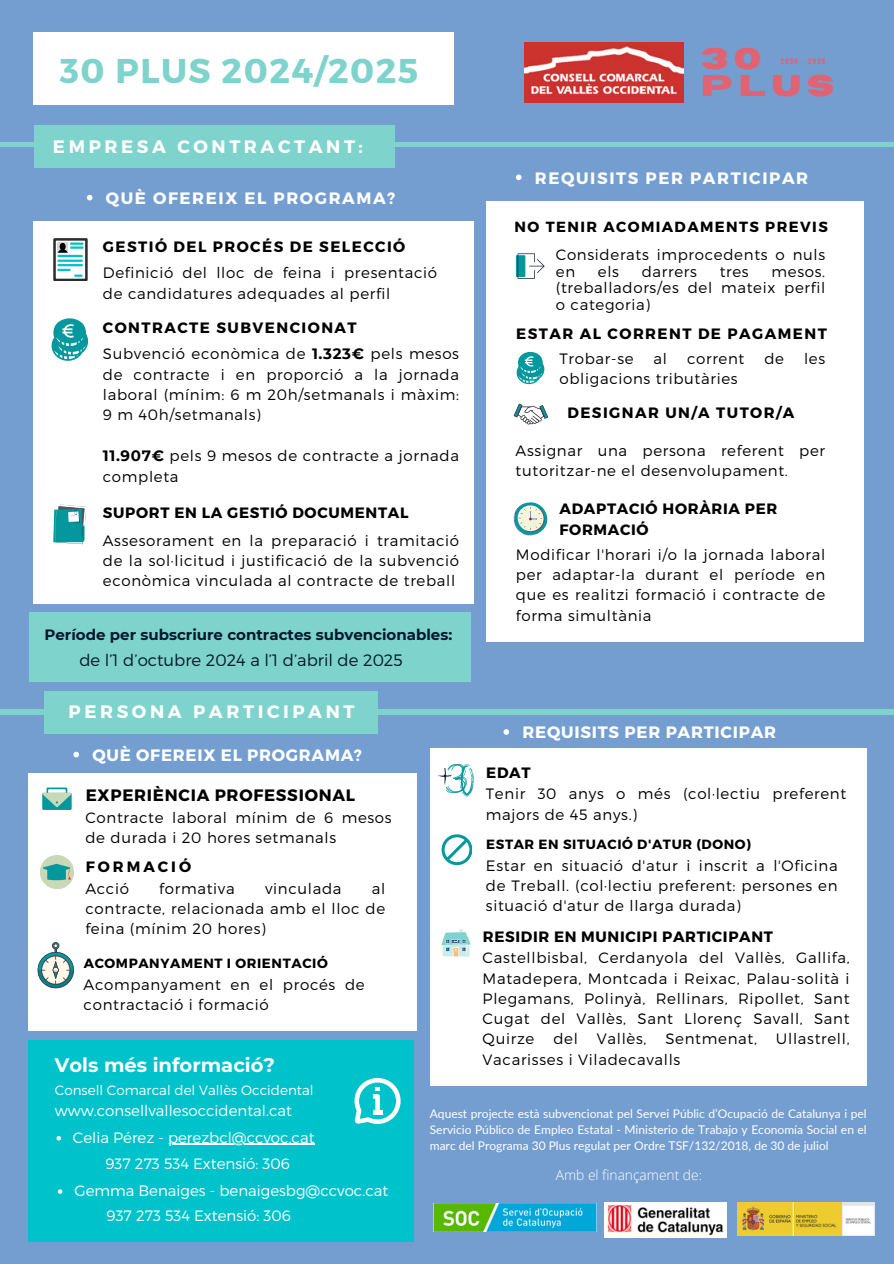
<style>
.page{position:relative;width:894px;height:1264px;background:#fff}
.page>*{position:absolute;margin:0;border:0;box-sizing:border-box;transform-origin:0 0}
.t1{font:700 34.35px "Montserrat";letter-spacing:.04em;color:#7ed3cc}
.t2{font:700 29.7px/27px "Horizon";letter-spacing:.2em;color:#e46270}
.t3{font:700 19.5px "Montserrat";color:#fff}
.t4{font:700 18px "Montserrat";letter-spacing:.2em;color:#fff}
.t5{font:700 16.5px "Montserrat";letter-spacing:.045em;color:#fff}
.t6{font:700 16.5px "Montserrat";letter-spacing:.095em;color:#fff}
.t7{font:300 16.5px "Montserrat";color:#04182d}
.t8{font:700 16.5px "Montserrat";letter-spacing:.045em;color:#000}
.t9{font:300 15px/20.2px "Montserrat";letter-spacing:.045em;color:#000}
.t10{font:300 15px "Montserrat";color:#fff}
.t11{font:700 15px "Montserrat";letter-spacing:.095em;color:#000}
.t12{font:700 15px/20.2px "Montserrat";letter-spacing:.045em;color:#000}
.t13{font:700 15px "Montserrat";color:#04182d}
.t14{font:700 15px "Montserrat";letter-spacing:.04em;color:#000}
.t15{font:700 15px "Montserrat";letter-spacing:.2em;color:#000}
.t16{font:700 14.7px "Montserrat";letter-spacing:.095em;color:#000}
.t17{font:300 13.8px "Open Sans";color:#fff}
.t18{font:300 13.5px "Montserrat";color:#fff}
.t19{font:700 13.35px "Montserrat";letter-spacing:.045em;color:#000}
.t20{font:12px/16px "Lato";color:#fff;text-align:justify}
.t21{font:6.6px "Anton";letter-spacing:.2em;color:#e46270}
.s1{font-weight:700}
</style>
<div class="page">
<div style="left:0;top:0;width:893px;height:1263px;background:#749ed0"></div>
<div style="left:29px;top:1039px;width:384px;height:202px;background:#00c2cb"></div>
<div style="left:430px;top:748px;width:436px;height:337px;background:#fff"></div>
<div style="left:29px;top:773px;width:387px;height:257px;background:#fff"></div>
<svg style="left:40px;top:855px;width:34px;height:33px"></svg>
<svg style="left:38px;top:942px;width:36px;height:46px"></svg>
<svg style="left:438px;top:764px;width:36px;height:32px"></svg>
<img style="left:433px;top:1203px;width:163px;height:28px">
<img style="left:737px;top:1202px;width:136px;height:32px">
<img style="left:604px;top:1202px;width:122px;height:35px">
<svg style="left:42px;top:787px;width:29px;height:23px"></svg>
<svg style="left:441px;top:929px;width:29px;height:27px"></svg>
<svg style="left:441px;top:834px;width:31px;height:30px"></svg>
<svg style="left:354px;top:1077px;width:46px;height:47px"></svg>
<div style="left:33px;top:221px;width:441px;height:383px;background:#fff"></div>
<div style="left:53px;top:238px;width:35px;height:43px;border:3px solid #2d2d2d"></div>
<svg style="left:57px;top:242px;width:26px;height:35px"></svg>
<svg style="left:51px;top:318px;width:37px;height:43px"></svg>
<svg style="left:53px;top:504px;width:33px;height:40px"></svg>
<div style="left:29px;top:613px;width:441px;height:69px;background:#7ed3cc"></div>
<hr style="left:0;top:710px;width:893px;height:4px;background:#7ed3cc">
<div style="left:33px;top:32px;width:421px;height:73px;background:#fff"></div>
<div style="left:0;top:142px;width:893px;height:5px;background:#7ed3cc"></div>
<div style="left:34px;top:125px;width:360px;height:42px;background:#7ed3cc"></div>
<div style="left:485px;top:201px;width:377px;height:440px;background:#fff"></div>
<svg style="left:516px;top:352px;width:28px;height:32px"></svg>
<svg style="left:513px;top:502px;width:34px;height:33px"></svg>
<svg style="left:513px;top:403px;width:35px;height:21px"></svg>
<div style="left:515px;top:255px;width:10px;height:22px;background:#03989e"></div>
<svg style="left:517px;top:253px;width:27px;height:26px"></svg>
<img style="left:524px;top:43px;width:159px;height:59px">
<div style="left:44px;top:691px;width:333px;height:42px;background:#7ed3cc"></div>
<svg style="left:73px;top:751px;width:6px;height:6px"></svg>
<svg style="left:503px;top:729px;width:6px;height:5px"></svg>
<svg style="left:56px;top:1136px;width:5px;height:4px"></svg>
<hr style="left:168px;top:1143px;width:146px;height:1px;background:#fff">
<svg style="left:87px;top:195px;width:5px;height:5px"></svg>
<svg style="left:516px;top:174px;width:5px;height:6px"></svg>
<svg style="left:58px;top:1189px;width:4px;height:4px"></svg>
<p class="t1" style="left:60px;top:48px;width:360px">30 PLUS 2024/2025</p>
<p class="t4" style="left:53px;top:134px;width:311px">EMPRESA CONTRACTANT:</p>
<p class="t6" style="left:106px;top:187px;width:291px">QUÈ OFEREIX EL PROGRAMA?</p>
<p class="t11" style="left:103px;top:237px;width:304px">GESTIÓ DEL PROCÉS DE SELECCIÓ</p>
<p class="t9" style="left:103px;top:262px;width:335px">Definició del lloc de feina i presentació de candidatures adequades al perfil</p>
<p class="t11" style="left:103px;top:317px;width:255px">CONTRACTE SUBVENCIONAT</p>
<p class="t9" style="left:103px;top:342px;width:357px;line-height:20.7px;text-align:justify">Subvenció econòmica de <span class="s1">1.323€</span> pels mesos de contracte i en proporció a la jornada laboral (mínim: 6 m 20h/setmanals i màxim:<br>9 m 40h/setmanals)</p>
<p class="t9" style="left:103px;top:444px;width:357px;line-height:21.3px"><span class="s1">11.907€</span> pels 9 mesos de contracte a jornada completa</p>
<h5 class="t12" style="left:103px;top:501px;width:307px">SUPORT EN LA GESTIÓ DOCUMENTAL</h5>
<p class="t9" style="left:103px;top:529px;width:357px;text-align:justify">Assesorament en la preparació i tramitació de la sol·licitud i justificació de la subvenció econòmica vinculada al contracte de treball</p>
<p class="t13" style="left:44px;top:625px;width:409px">Període per subscriure contractes subvencionables:</p>
<h5 class="t7" style="left:79px;top:649px;width:325px">de l’1 d’octubre 2024 a l’1 d’abril de 2025</h5>
<p class="t4" style="left:68px;top:700px;width:287px">PERSONA PARTICIPANT</p>
<p class="t5" style="left:92px;top:744px;width:271px">QUÈ OFEREIX EL PROGRAMA?</p>
<p class="t8" style="left:86px;top:784px;width:271px">EXPERIÈNCIA PROFESSIONAL</p>
<p class="t9" style="left:85px;top:806px;width:308px">Contracte laboral mínim de 6 mesos de durada i 20 hores setmanals</p>
<p class="t15" style="left:86px;top:857px;width:107px">FORMACIÓ</p>
<h5 class="t9" style="left:85px;top:877px;width:45px">Acció</h5>
<h5 class="t9" style="left:159px;top:877px;width:77px">formativa</h5>
<h5 class="t9" style="left:265px;top:877px;width:78px">vinculada</h5>
<h5 class="t9" style="left:85px;top:877px;width:301px;text-align:justify;text-indent:286px">al contracte, relacionada amb el lloc de feina (mínim 20 hores)</h5>
<h5 class="t19" style="left:84px;top:954px;width:245px">ACOMPANYAMENT I ORIENTACIÓ</h5>
<p class="t9" style="left:84px;top:973px;width:282px">Acompanyament en el procés de contractació i formació</p>
<p class="t3" style="left:55px;top:1053px;width:221px">Vols més informació?</p>
<h2 class="t2" style="left:700px;top:46px;width:135px">30<br>PLUS</h2>
<h5 class="t21" style="left:780px;top:56px;width:46px">2024 - 2025</h5>
<p class="t6" style="left:535px;top:167px;width:275px">REQUISITS PER PARTICIPAR</p>
<p class="t16" style="left:514px;top:217px;width:314px">NO TENIR ACOMIADAMENTS PREVIS</p>
<p class="t9" style="left:555px;top:245px;width:271px;line-height:16.8px">Considerats improcedents o nuls en</p>
<p class="t9" style="left:597px;top:260px;width:23px">els</p>
<p class="t9" style="left:641px;top:260px;width:57px">darrers</p>
<p class="t9" style="left:719px;top:260px;width:31px">tres</p>
<p class="t9" style="left:555px;top:262px;width:271px;line-height:16.8px;text-align:justify;text-indent:215px">mesos. (treballadors/es del mateix perfil o categoria)</p>
<p class="t11" style="left:516px;top:324px;width:312px">ESTAR AL CORRENT DE PAGAMENT</p>
<h5 class="t9" style="left:559px;top:347px;width:76px">Trobar-se</h5>
<h5 class="t9" style="left:653px;top:347px;width:15px">al</h5>
<h5 class="t9" style="left:686px;top:347px;width:59px">corrent</h5>
<h5 class="t9" style="left:764px;top:347px;width:21px">de</h5>
<h5 class="t9" style="left:803px;top:347px;width:23px">les</h5>
<h5 class="t9" style="left:559px;top:367px;width:179px">obligacions tributàries</h5>
<p class="t11" style="left:567px;top:403px;width:228px">DESIGNAR UN/A TUTOR/A</p>
<p class="t9" style="left:515px;top:439px;width:311px">Assignar una persona referent per tutoritzar-ne el desenvolupament.</p>
<p class="t12" style="left:559px;top:498px;width:219px">ADAPTACIÓ HORÀRIA PER<br>FORMACIÓ</p>
<p class="t9" style="left:515px;top:543px;width:311px;text-align:justify">Modificar l'horari i/o la jornada laboral per adaptar-la durant el període en que es realitzi formació i contracte de forma simultània</p>
<h6 class="t5" style="left:522px;top:721px;width:255px">REQUISITS PER PARTICIPAR</h6>
<p class="t11" style="left:486px;top:763px;width:46px">EDAT</p>
<p class="t9" style="left:486px;top:783px;width:362px">Tenir 30 anys o més (col·lectiu preferent majors de 45 anys.)</p>
<p class="t19" style="left:486px;top:835px;width:266px">ESTAR EN SITUACIÓ D'ATUR (DONO)</p>
<p class="t9" style="left:485px;top:854px;width:353px;text-align:justify">Estar en situació d'atur i inscrit a l'Oficina de Treball. (col·lectiu preferent: persones en situació d'atur de llarga durada)</p>
<p class="t14" style="left:483px;top:926px;width:291px">RESIDIR EN MUNICIPI PARTICIPANT</p>
<p class="t9" style="left:482px;top:947px;width:368px;text-align:justify">Castellbisbal, Cerdanyola del Vallès, Gallifa, Matadepera, Montcada i Reixac, Palau-solità i Plegamans, Polinyà, Rellinars, Ripollet, Sant Cugat del Vallès, Sant Llorenç Savall, Sant Quirze</p>
<p class="t9" style="left:553px;top:1028px;width:26px">del</p>
<p class="t9" style="left:596px;top:1028px;width:51px">Vallès,</p>
<p class="t9" style="left:665px;top:1028px;width:93px">Sentmenat,</p>
<p class="t9" style="left:775px;top:1028px;width:75px">Ullastrell,</p>
<p class="t9" style="left:482px;top:1048px;width:199px">Vacarisses i Viladecavalls</p>
<h5 class="t18" style="left:55px;top:1081px;width:260px">Consell Comarcal del Vallès Occidental</h5>
<p class="t10" style="left:55px;top:1100px;width:238px">www.consellvallesoccidental.cat</p>
<h5 class="t10" style="left:73px;top:1127px;width:243px">Celia Pérez - perezbcl@ccvoc.cat</h5>
<p class="t10" style="left:105px;top:1154px;width:186px">937 273 534 Extensió: 306</p>
<h5 class="t10" style="left:74px;top:1180px;width:315px">Gemma Benaiges - benaigesbg@ccvoc.cat</h5>
<p class="t10" style="left:107px;top:1206px;width:186px">937 273 534 Extensió: 306</p>
<p class="t20" style="left:429px;top:1104px;width:438px">Aquest projecte està subvencionat pel Servei Públic d’Ocupació de Catalunya i pel Servicio Público de Empleo Estatal - Ministerio de Trabajo y Economía Social en el marc del Programa 30 Plus regulat per Ordre TSF/132/2018, de 30 de juliol</p>
<p class="t17" style="left:555px;top:1165px;width:148px">Amb el finançament de:</p>
</div>
